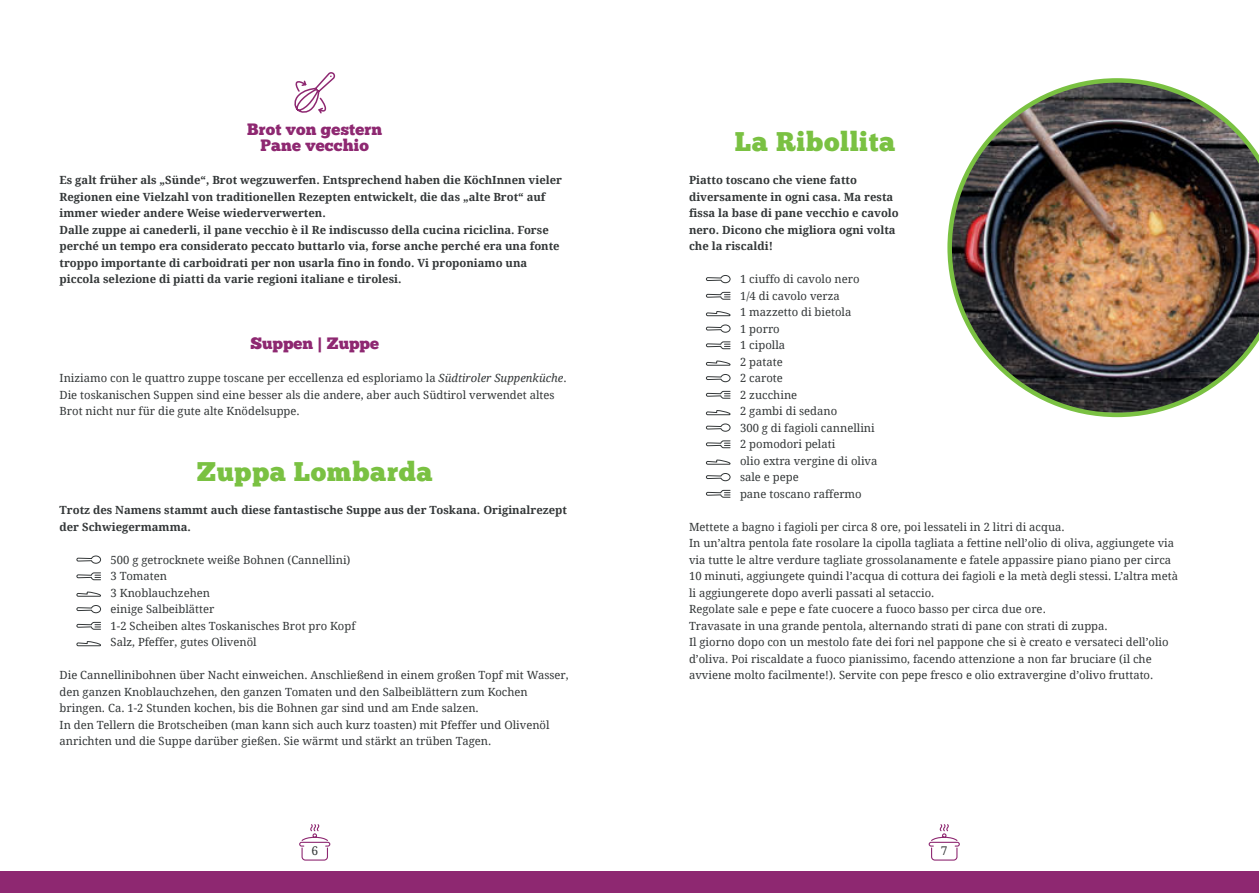
<style>
.page{position:relative;width:1259px;height:893px;background:#fff}
.page>*{position:absolute;margin:0;border:0;box-sizing:border-box;transform-origin:0 0}
.t1{font:27px "Chunk Five";letter-spacing:.02em;color:#7ac142}
.t2{font:16.5px/16.5px "Chunk Five";letter-spacing:.01em;color:#8e2871;text-align:center}
.t3{font:12px "Droid Serif";color:#333738}
.t4{font:11.25px/16.5px "Droid Serif";color:#333738}
.t5{font:700 11.25px/16.5px "Droid Serif";color:#333738}
.s1{font-style:italic}
</style>
<div class="page">
<div style="left:0;top:872px;width:1259px;height:21px;background:#8e2871"></div>
<svg style="left:299px;top:824px;width:32px;height:37px"></svg>
<svg style="left:928px;top:824px;width:32px;height:37px"></svg>
<svg style="left:706px;top:275px;width:25px;height:8px"></svg>
<svg style="left:705px;top:292px;width:26px;height:8px"></svg>
<svg style="left:705px;top:311px;width:26px;height:5px"></svg>
<svg style="left:705px;top:324px;width:26px;height:9px"></svg>
<svg style="left:705px;top:341px;width:26px;height:8px"></svg>
<svg style="left:705px;top:360px;width:26px;height:6px"></svg>
<svg style="left:705px;top:374px;width:26px;height:8px"></svg>
<svg style="left:705px;top:391px;width:26px;height:8px"></svg>
<svg style="left:705px;top:410px;width:26px;height:5px"></svg>
<svg style="left:705px;top:423px;width:26px;height:9px"></svg>
<svg style="left:705px;top:440px;width:26px;height:8px"></svg>
<svg style="left:705px;top:459px;width:26px;height:6px"></svg>
<svg style="left:705px;top:473px;width:26px;height:8px"></svg>
<svg style="left:705px;top:490px;width:26px;height:8px"></svg>
<svg style="left:294px;top:72px;width:41px;height:42px"></svg>
<svg style="left:76px;top:555px;width:25px;height:9px"></svg>
<svg style="left:76px;top:572px;width:25px;height:8px"></svg>
<svg style="left:76px;top:591px;width:25px;height:6px"></svg>
<svg style="left:76px;top:605px;width:25px;height:8px"></svg>
<svg style="left:76px;top:622px;width:25px;height:8px"></svg>
<svg style="left:76px;top:641px;width:25px;height:5px"></svg>
<img style="left:947px;top:78px;width:312px;height:339px">
<h2 class="t2" style="left:247px;top:121px;width:136px">Brot von gestern<br>Pane vecchio</h2>
<p class="t5" style="left:60px;top:173px;width:504px">Es galt früher als „Sünde“, Brot wegzuwerfen. Entsprechend haben die KöchInnen vieler Regionen eine Vielzahl von traditionellen Rezepten entwickelt, die das „alte Brot“ auf immer wieder andere Weise wiederverwerten.<br>Dalle zuppe ai canederli, il pane vecchio è il Re indiscusso della cucina riciclina. Forse perché un tempo era considerato peccato buttarlo via, forse anche perché era una fonte troppo importante di carboidrati per non usarla fino in fondo. Vi proponiamo una piccola selezione di piatti da varie regioni italiane e tirolesi.</p>
<h2 class="t2" style="left:250px;top:336px;width:130px">Suppen | Zuppe</h2>
<p class="t4" style="left:60px;top:371px;width:509px">Iniziamo con le quattro zuppe toscane per eccellenza ed esploriamo la <span class="s1">Südtiroler Suppenküche</span>.<br>Die toskanischen Suppen sind eine besser als die andere, aber auch Südtirol verwendet altes<br>Brot nicht nur für die gute alte Knödelsuppe.</p>
<h1 class="t1" style="left:197px;top:459px;width:237px">Zuppa Lombarda</h1>
<p class="t5" style="left:60px;top:503px;width:509px">Trotz des Namens stammt auch diese fantastische Suppe aus der Toskana. Originalrezept der Schwiegermamma.</p>
<p class="t4" style="left:111px;top:552px;width:246px">500 g getrocknete weiße Bohnen (Cannellini)<br>3 Tomaten<br>3 Knoblauchzehen<br>einige Salbeiblätter<br>1-2 Scheiben altes Toskanisches Brot pro Kopf<br>Salz, Pfeffer, gutes Olivenöl</p>
<p class="t4" style="left:60px;top:668px;width:510px">Die Cannellinibohnen über Nacht einweichen. Anschließend in einem großen Topf mit Wasser, den ganzen Knoblauchzehen, den ganzen Tomaten und den Salbeiblättern zum Kochen bringen. Ca. 1-2 Stunden kochen, bis die Bohnen gar sind und am Ende salzen.<br>In den Tellern die Brotscheiben (man kann sich auch kurz toasten) mit Pfeffer und Olivenöl anrichten und die Suppe darüber gießen. Sie wärmt und stärkt an trüben Tagen.</p>
<h1 class="t1" style="left:735px;top:129px;width:162px">La Ribollita</h1>
<p class="t5" style="left:689px;top:173px;width:211px">Piatto toscano che viene fatto diversamente in ogni casa. Ma resta fissa la base di pane vecchio e cavolo nero. Dicono che migliora ogni volta che la riscaldi!</p>
<p class="t4" style="left:740px;top:272px;width:139px">1 ciuffo di cavolo nero<br>1/4 di cavolo verza<br>1 mazzetto di bietola<br>1 porro<br>1 cipolla<br>2 patate<br>2 carote<br>2 zucchine<br>2 gambi di sedano<br>300 g di fagioli cannellini<br>2 pomodori pelati<br>olio extra vergine di oliva sale e pepe<br>pane toscano raffermo</p>
<p class="t4" style="left:689px;top:519px;width:491px">Mettete a bagno i fagioli per circa 8 ore, poi lessateli in 2 litri di acqua.<br>In un’altra pentola fate rosolare la cipolla tagliata a fettine nell’olio di oliva, aggiungete via via tutte le altre verdure tagliate grossolanamente e fatele appassire piano piano per circa 10 minuti, aggiungete quindi l’acqua di cottura dei fagioli e la metà degli stessi. L’altra metà li aggiungerete dopo averli passati al setaccio.<br>Regolate sale e pepe e fate cuocere a fuoco basso per circa due ore.<br>Travasate in una grande pentola, alternando strati di pane con strati di zuppa.<br>Il giorno dopo con un mestolo fate dei fori nel pappone che si è creato e versateci dell’olio d’oliva. Poi riscaldate a fuoco pianissimo, facendo attenzione a non far bruciare (il che avviene molto facilmente!). Servite con pepe fresco e olio extravergine d’olivo fruttato.</p>
<p class="t3" style="left:311px;top:846px;width:8px">6</p>
<p class="t3" style="left:941px;top:846px;width:8px">7</p>
</div>
